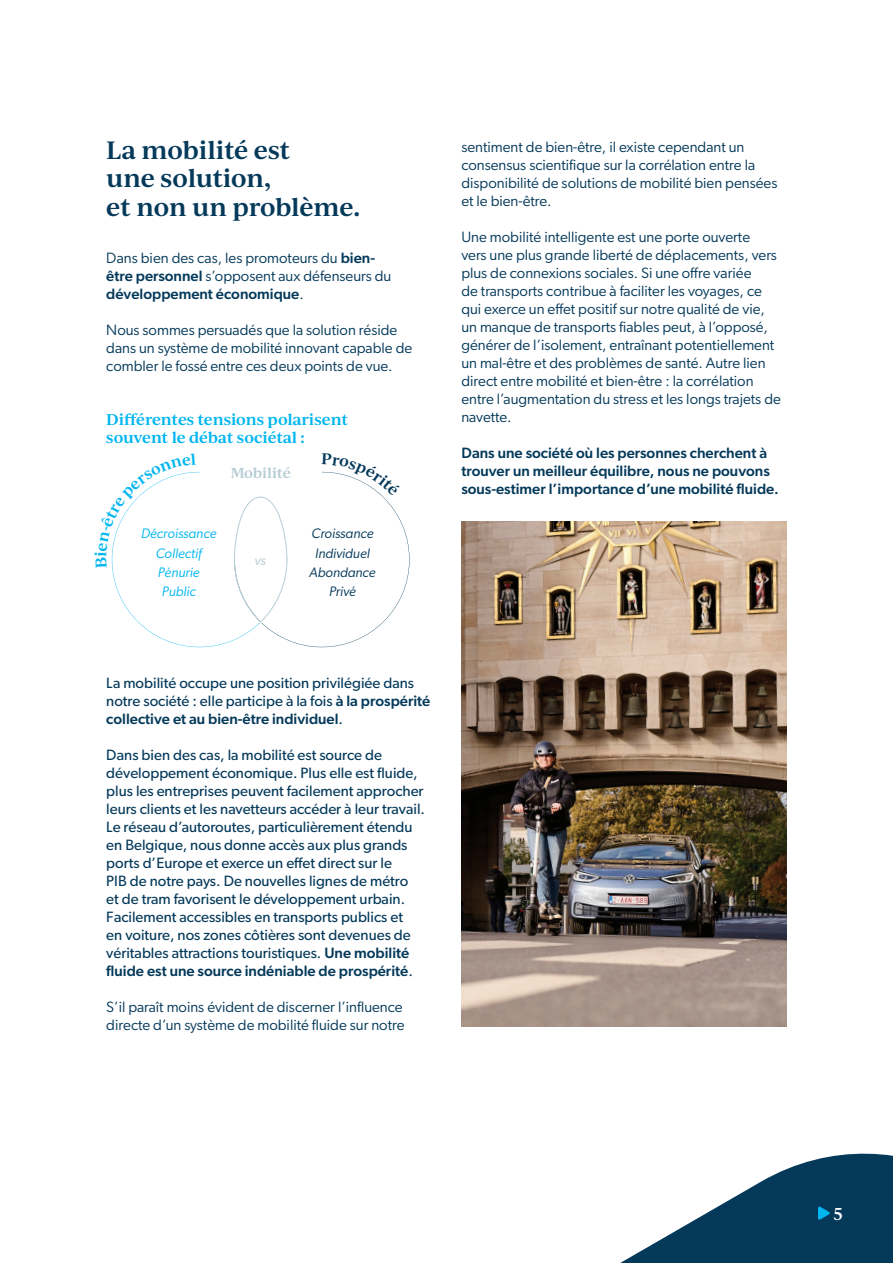
<style>
.page{position:relative;width:893px;height:1263px;background:#fff}
.page>*{position:absolute;margin:0;border:0;box-sizing:border-box;transform-origin:0 0}
.t1{font:600 24px/28.8px "Ivy Journal";letter-spacing:-.01em;color:#04395a}
.t2{font:600 16.5px "Ivy Journal";color:#fff}
.t3{font:15px/18px "Gibson";color:#04395a}
.t4{font:15px/18px "Gibson";color:#04395a}
.t5{font:500 15px/18px "Gibson";color:#04395a}
.t6{font:600 15px/18px "Ivy Journal";letter-spacing:-.005em;color:#00b6f0}
.t7{font:italic 13.8px/19.4px "Gibson";color:#00b6f0;text-align:center}
.t8{font:italic 13.8px/19.4px "Gibson";color:#04395a;text-align:center}
.t9{font:600 13.8px "Ivy Journal";letter-spacing:-.015em;color:#b7cdd4}
.t10{font:italic 13.8px "Gibson";color:#b7cdd4}
.s1{font-weight:500}
</style>
<div class="page">
<svg style="left:620px;top:1153px;width:273px;height:110px;fill:#04395a"></svg>
<svg style="left:818px;top:1206px;width:12px;height:14px"></svg>
<svg style="left:112px;top:472px;width:122px;height:175px"></svg>
<div style="left:231px;top:497px;width:56px;height:125px;background:#fff"></div>
<img style="left:461px;top:521px;width:326px;height:506px">
<svg style="left:111px;top:472px;width:85px;height:96px"></svg>
<svg style="left:234px;top:471px;width:176px;height:176px"></svg>
<h1 class="t1" style="left:106px;top:134px;width:255px">La mobilité est<br>une solution,<br>et non un problème.</h1>
<p class="t3" style="left:106px;top:249px;width:286px">Dans bien des cas, les promoteurs du <span class="s1">bien&shy;être personnel</span> s’opposent aux défenseurs du <span class="s1">développement économique</span>.</p>
<p class="t3" style="left:106px;top:321px;width:307px">Nous sommes persuadés que la solution réside dans un système de mobilité innovant capable de combler le fossé entre ces deux points de vue.</p>
<p class="t6" style="left:106px;top:410px;width:243px">Différentes tensions polarisent souvent le débat sociétal :</p>
<p class="t9" style="left:231px;top:462px;width:62px">Mobilité</p>
<p class="t7" style="left:141px;top:524px;width:77px">Décroissance<br>Collectif<br>Pénurie<br>Public</p>
<p class="t8" style="left:309px;top:524px;width:68px">Croissance<br>Individuel<br>Abondance<br>Privé</p>
<p class="t10" style="left:254px;top:552px;width:13px">vs</p>
<p class="t3" style="left:461px;top:138px;width:318px">sentiment de bien-être, il existe cependant un consensus scientifique sur la corrélation entre la disponibilité de solutions de mobilité bien pensées et le bien-être.</p>
<p class="t3" style="left:461px;top:228px;width:321px">Une mobilité intelligente est une porte ouverte<br>vers une plus grande liberté de déplacements, vers plus de connexions sociales. Si une offre variée<br>de transports contribue à faciliter les voyages, ce qui exerce un effet positif sur notre qualité de vie, un manque de transports fiables peut, à l’opposé, générer de l’isolement, entraînant potentiellement un mal-être et des problèmes de santé. Autre lien direct entre mobilité et bien-être : la corrélation entre l’augmentation du stress et les longs trajets de navette.</p>
<p class="t5" style="left:461px;top:444px;width:319px">Dans une société où les personnes cherchent à trouver un meilleur équilibre, nous ne pouvons sous-estimer l’importance d’une mobilité fluide.</p>
<p class="t4" style="left:106px;top:674px;width:326px">La mobilité occupe une position privilégiée dans notre société : elle participe à la fois <span class="s1">à la prospérité collective et au bien-être individuel</span>.</p>
<p class="t4" style="left:106px;top:746px;width:320px">Dans bien des cas, la mobilité est source de développement économique. Plus elle est fluide, plus les entreprises peuvent facilement approcher leurs clients et les navetteurs accéder à leur travail.<br>Le réseau d’autoroutes, particulièrement étendu en Belgique, nous donne accès aux plus grands ports d’Europe et exerce un effet direct sur le<br>PIB de notre pays. De nouvelles lignes de métro<br>et de tram favorisent le développement urbain.<br>Facilement accessibles en transports publics et<br>en voiture, nos zones côtières sont devenues de véritables attractions touristiques. <span class="s1">Une mobilité fluide est une source indéniable de prospérité</span>.</p>
<p class="t3" style="left:106px;top:998px;width:300px">S’il paraît moins évident de discerner l’influence directe d’un système de mobilité fluide sur notre</p>
<p class="t2" style="left:833px;top:1201px;width:11px">5</p>
</div>
